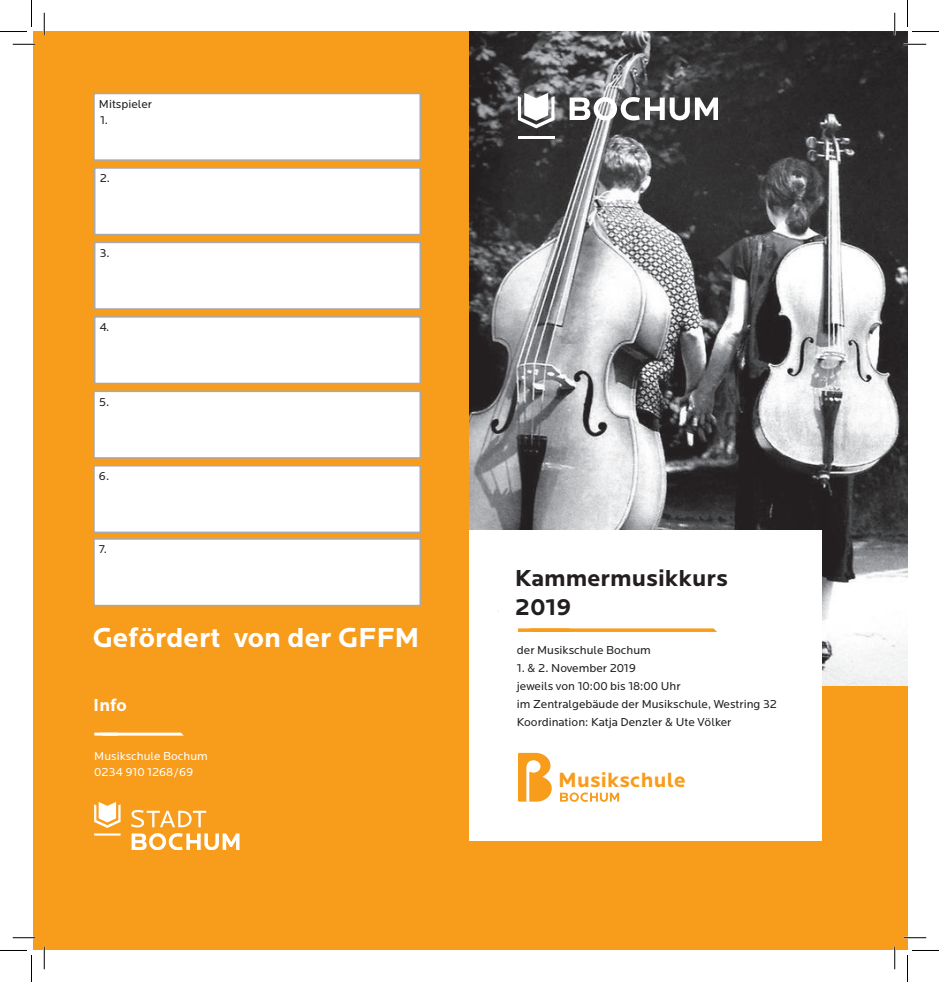
<style>
.page{position:relative;width:939px;height:982px;background:#fff}
.page>*{position:absolute;margin:0;border:0;box-sizing:border-box;transform-origin:0 0}
.t1{font:700 28.5px "Locator";color:#fff}
.t2{font:700 24px/28.8px "Locator";color:#231f20}
.t3{font:700 21.45px "Locator";letter-spacing:.01em;color:#f89c1c}
.t4{font:700 18px "Locator";color:#fff}
.t5{font:12px/18px "Locator";color:#231f20}
.t6{font:12px/16.5px "Locator";color:#fff}
</style>
<div class="page">
<div style="left:33px;top:31px;width:874px;height:919px;background:#f89c1c"></div>
<img style="left:469px;top:31px;width:438px;height:654px">
<svg style="left:570px;top:97px;width:148px;height:23px;background:#a0a0a0"></svg>
<hr style="left:518px;top:136px;width:36px;height:3px;background:#fff">
<svg style="left:518px;top:93px;width:36px;height:35px"></svg>
<div style="left:469px;top:530px;width:353px;height:310px;background:#fff"></div>
<svg style="left:560px;top:792px;width:59px;height:9px"></svg>
<svg style="left:518px;top:752px;width:34px;height:49px"></svg>
<svg style="left:518px;top:628px;width:13px;height:4px"></svg>
<svg style="left:531px;top:628px;width:184px;height:4px"></svg>
<hr style="left:94px;top:732px;width:24px;height:3px;background:#fff">
<hr style="left:102px;top:732px;width:80px;height:3px;background:#fff">
<img style="left:94px;top:802px;width:145px;height:47px">
<div style="left:94px;top:93px;width:326px;height:67px;background:#fff"></div>
<div style="left:93px;top:93px;width:328px;height:68px;border:2px solid #a8a9ad"></div>
<div style="left:95px;top:168px;width:325px;height:66px;background:#fff"></div>
<div style="left:94px;top:167px;width:327px;height:68px;border:2px solid #a8a9ad"></div>
<div style="left:95px;top:242px;width:325px;height:67px;background:#fff"></div>
<div style="left:94px;top:242px;width:327px;height:68px;border:2px solid #a8a9ad"></div>
<div style="left:95px;top:317px;width:325px;height:66px;background:#fff"></div>
<div style="left:94px;top:316px;width:327px;height:68px;border:2px solid #a8a9ad"></div>
<div style="left:94px;top:391px;width:326px;height:67px;background:#fff"></div>
<div style="left:93px;top:390px;width:328px;height:68px;border:2px solid #a8a9ad"></div>
<div style="left:94px;top:466px;width:326px;height:66px;background:#fff"></div>
<div style="left:93px;top:465px;width:328px;height:68px;border:2px solid #a8a9ad"></div>
<div style="left:94px;top:539px;width:326px;height:66px;background:#fff"></div>
<div style="left:93px;top:538px;width:328px;height:68px;border:2px solid #a8a9ad"></div>
<hr style="left:13px;top:43px;width:22px;height:2px;background:#fff">
<hr style="left:904px;top:43px;width:22px;height:2px;background:#fff">
<hr style="left:13px;top:936px;width:22px;height:2px;background:#fff">
<hr style="left:904px;top:936px;width:22px;height:2px;background:#fff">
<hr style="left:43px;top:13px;width:2px;height:22px;background:#fff">
<hr style="left:43px;top:946px;width:2px;height:23px;background:#fff">
<hr style="left:894px;top:13px;width:2px;height:22px;background:#fff">
<hr style="left:894px;top:946px;width:2px;height:23px;background:#fff">
<svg style="left:13px;top:44px;width:22px;height:1px"></svg>
<svg style="left:904px;top:44px;width:22px;height:1px"></svg>
<svg style="left:13px;top:937px;width:22px;height:1px"></svg>
<svg style="left:904px;top:937px;width:22px;height:1px"></svg>
<svg style="left:44px;top:13px;width:1px;height:22px"></svg>
<svg style="left:44px;top:946px;width:1px;height:23px"></svg>
<svg style="left:894px;top:13px;width:1px;height:22px"></svg>
<svg style="left:894px;top:946px;width:1px;height:23px"></svg>
<svg style="left:0;top:0;width:32px;height:32px"></svg>
<svg style="left:0;top:950px;width:32px;height:31px"></svg>
<svg style="left:907px;top:0;width:32px;height:32px"></svg>
<svg style="left:907px;top:950px;width:32px;height:31px"></svg>
<p class="t5" style="left:99px;top:96px;width:55px;line-height:16.5px">Mitspieler<br>1.</p>
<p class="t5" style="left:100px;top:170px;width:12px">2.</p>
<p class="t5" style="left:100px;top:244px;width:11px">3.</p>
<p class="t5" style="left:100px;top:318px;width:11px">4.</p>
<p class="t5" style="left:99px;top:393px;width:12px">5.</p>
<p class="t5" style="left:99px;top:467px;width:12px">6.</p>
<p class="t5" style="left:99px;top:540px;width:9px">7.</p>
<h1 class="t1" style="left:93px;top:621px;width:328px">Gefördert von der GFFM</h1>
<h3 class="t4" style="left:93px;top:694px;width:35px">Info</h3>
<p class="t6" style="left:94px;top:748px;width:115px">Musikschule Bochum<br>0234 910 1268/69</p>
<h2 class="t2" style="left:515px;top:564px;width:215px">Kammermusikkurs<br>2019</h2>
<p class="t5" style="left:517px;top:641px;width:135px">der Musikschule Bochum</p>
<p class="t5" style="left:517px;top:659px;width:262px">1. &amp; 2. November 2019<br>jeweils von 10:00 bis 18:00 Uhr<br>im Zentralgebäude der Musikschule, Westring 32<br>Koordination: Katja Denzler &amp; Ute Völker</p>
<h3 class="t3" style="left:558px;top:767px;width:129px">Musikschule</h3>
</div>
